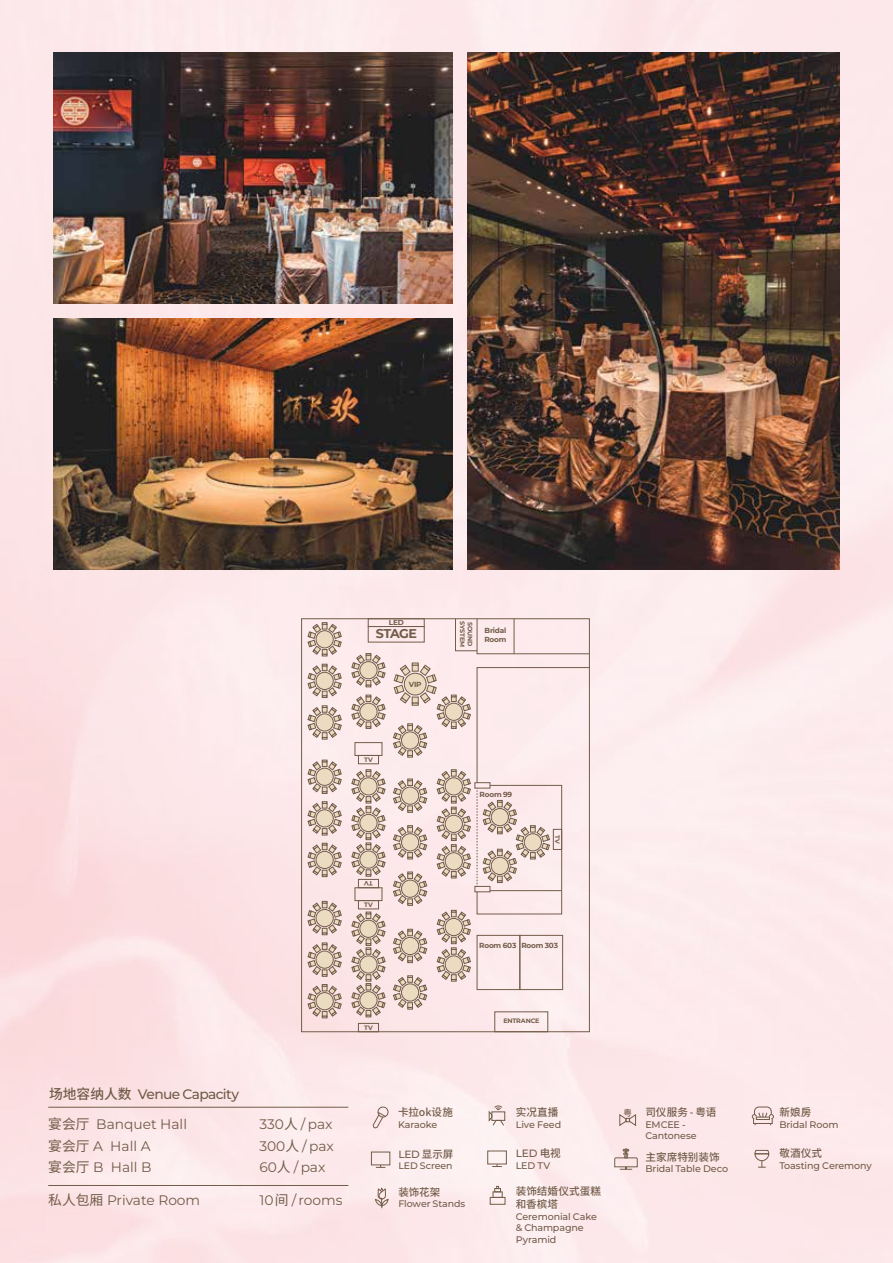
<style>
.page{position:relative;width:893px;height:1263px;background:#fff}
.page>*{position:absolute;margin:0;border:0;box-sizing:border-box;transform-origin:0 0}
.t1{font:13.8px "Montserrat";color:#735c49}
.t2{font:500 13.8px "Montserrat";letter-spacing:-.05em;color:#735c49}
.t3{font:700 12.75px "Montserrat";letter-spacing:-.05em;color:#735c49}
.t4{font:500 10.65px/12.8px "Noto Sans SC";color:#735c49}
.t5{font:500 10.65px "Montserrat";color:#735c49}
.t6{font:500 10.65px "Noto Sans TC";color:#735c49}
.t7{font:500 10.5px "Montserrat";color:#735c49}
.t8{font:500 10.5px "Noto Sans SC";color:#735c49}
.t9{font:500 9.6px/11.4px "Montserrat";letter-spacing:-.01em;color:#735c49}
.t10{font:500 9.45px "Montserrat";letter-spacing:-.01em;color:#735c49}
.t11{font:500 8.55px "Noto Sans SC";color:#735c49}
.t12{font:700 7.35px/8.9px "Montserrat";letter-spacing:-.025em;color:#735c49}
.t13{font:700 6.3px "Montserrat";letter-spacing:-.02em;color:#735c49}
.s1{font-family:"Noto Sans SC"}
.s2{font-family:"Noto Sans TC"}
</style>
<div class="page">
<img style="left:0;top:0;width:893px;height:1263px">
<img style="left:467px;top:53px;width:372px;height:516px">
<img style="left:54px;top:53px;width:398px;height:250px">
<img style="left:54px;top:319px;width:399px;height:250px">
<hr style="left:48px;top:1185px;width:300px;height:1px;background:#735c49">
<hr style="left:48px;top:1106px;width:300px;height:1px;background:#735c49">
<div style="left:492px;top:1111px;width:13px;height:9px;border:1px solid #735c49"></div>
<svg style="left:488px;top:1105px;width:16px;height:21px"></svg>
<svg style="left:375px;top:1188px;width:14px;height:20px"></svg>
<div style="left:490px;top:1197px;width:15px;height:7px;border:1px solid #735c49"></div>
<svg style="left:494px;top:1186px;width:7px;height:6px"></svg>
<svg style="left:619px;top:1114px;width:17px;height:12px"></svg>
<svg style="left:373px;top:1106px;width:16px;height:22px"></svg>
<div style="left:371px;top:1152px;width:19px;height:13px;border:1px solid #735c49"></div>
<svg style="left:376px;top:1165px;width:9px;height:3px"></svg>
<svg style="left:614px;top:1148px;width:24px;height:22px"></svg>
<div style="left:487px;top:1150px;width:20px;height:14px;border:1px solid #735c49"></div>
<svg style="left:492px;top:1164px;width:10px;height:3px"></svg>
<svg style="left:752px;top:1106px;width:22px;height:20px"></svg>
<svg style="left:754px;top:1149px;width:15px;height:19px"></svg>
<svg style="left:308px;top:622px;width:34px;height:34px"></svg>
<svg style="left:308px;top:664px;width:34px;height:34px"></svg>
<svg style="left:308px;top:705px;width:34px;height:34px"></svg>
<svg style="left:308px;top:760px;width:34px;height:33px"></svg>
<svg style="left:308px;top:801px;width:34px;height:34px"></svg>
<svg style="left:308px;top:843px;width:34px;height:34px"></svg>
<svg style="left:308px;top:901px;width:34px;height:34px"></svg>
<svg style="left:308px;top:943px;width:34px;height:33px"></svg>
<svg style="left:308px;top:984px;width:34px;height:34px"></svg>
<svg style="left:351px;top:912px;width:35px;height:105px;background:#d1bdb0"></svg>
<svg style="left:351px;top:769px;width:35px;height:107px;background:#d2bfb4"></svg>
<svg style="left:351px;top:695px;width:35px;height:33px"></svg>
<svg style="left:351px;top:653px;width:35px;height:34px"></svg>
<div style="left:358px;top:755px;width:21px;height:9px;border:1px solid #735c49"></div>
<div style="left:355px;top:742px;width:27px;height:14px;border:1px solid #735c49"></div>
<div style="left:358px;top:900px;width:21px;height:9px;border:1px solid #735c49"></div>
<div style="left:358px;top:1023px;width:21px;height:9px;border:1px solid #735c49"></div>
<div style="left:358px;top:879px;width:21px;height:9px;border:1px solid #735c49"></div>
<div style="left:355px;top:887px;width:27px;height:14px;border:1px solid #735c49"></div>
<div style="left:368px;top:626px;width:56px;height:16px;border:1px solid #735c49"></div>
<div style="left:494px;top:1011px;width:54px;height:21px;border:1px solid #735c49"></div>
<svg style="left:393px;top:663px;width:197px;height:346px;background:#ecdad8"></svg>
<svg style="left:455px;top:618px;width:135px;height:36px;background:#f2dfe0"></svg>
<p class="t12" style="left:389px;top:617px;width:17px">LED</p>
<h2 class="t3" style="left:376px;top:624px;width:43px">STAGE</h2>
<p class="t13" style="left:364px;top:755px;width:10px">TV</p>
<p class="t12" style="left:409px;top:679px;width:14px">VIP</p>
<p class="t13" style="left:373px;top:888px;width:10px;rotate:-180deg">TV</p>
<p class="t13" style="left:364px;top:900px;width:10px">TV</p>
<p class="t13" style="left:467px;top:621px;width:27px;rotate:90deg">SYSTEM</p>
<p class="t13" style="left:475px;top:622px;width:26px;rotate:90deg">SOUND</p>
<p class="t12" style="left:484px;top:626px;width:24px">Bridal<br>Room</p>
<p class="t12" style="left:480px;top:789px;width:34px">Room 99</p>
<p class="t13" style="left:562px;top:835px;width:10px;rotate:90deg">TV</p>
<p class="t12" style="left:479px;top:940px;width:39px">Room 603</p>
<p class="t12" style="left:521px;top:940px;width:38px">Room 303</p>
<p class="t13" style="left:364px;top:1023px;width:10px">TV</p>
<h1 class="t2" style="left:49px;top:1084px;width:192px"><span class="s1">场地容纳人数</span> Venue Capacity</h1>
<h1 class="t1" style="left:48px;top:1115px;width:140px"><span class="s1">宴会厅</span> Banquet Hall</h1>
<h1 class="t1" style="left:259px;top:1115px;width:75px">330<span class="s1">人</span> / pax</h1>
<h1 class="t1" style="left:48px;top:1136px;width:104px"><span class="s1">宴会厅</span> A Hall A</h1>
<h1 class="t1" style="left:259px;top:1136px;width:76px">300<span class="s1">人</span> / pax</h1>
<h1 class="t1" style="left:48px;top:1158px;width:105px"><span class="s1">宴会厅</span> B Hall B</h1>
<h1 class="t1" style="left:259px;top:1158px;width:68px">60<span class="s1">人</span> / pax</h1>
<h1 class="t1" style="left:48px;top:1191px;width:154px"><span class="s1">私人包厢</span> Private Room</h1>
<h1 class="t1" style="left:259px;top:1191px;width:85px">10<span class="s1">间</span> / rooms</h1>
<p class="t4" style="left:398px;top:1106px;width:56px">卡拉ok设施</p>
<p class="t9" style="left:398px;top:1118px;width:41px">Karaoke</p>
<p class="t7" style="left:398px;top:1147px;width:56px">LED <span class="s1">显示屏</span></p>
<p class="t10" style="left:398px;top:1159px;width:56px">LED Screen</p>
<p class="t8" style="left:398px;top:1186px;width:44px">装饰花架</p>
<p class="t10" style="left:398px;top:1197px;width:68px">Flower Stands</p>
<p class="t13" style="left:503px;top:1016px;width:38px">ENTRANCE</p>
<p class="t4" style="left:516px;top:1106px;width:44px">实况直播</p>
<p class="t9" style="left:516px;top:1118px;width:47px">Live Feed</p>
<p class="t5" style="left:516px;top:1146px;width:47px">LED <span class="s2">电视</span></p>
<p class="t9" style="left:516px;top:1159px;width:36px">LED TV</p>
<p class="t4" style="left:516px;top:1185px;width:87px">装饰结婚仪式蛋糕和香槟塔</p>
<p class="t9" style="left:516px;top:1210px;width:83px">Ceremonial Cake &amp; Champagne<br>Pyramid</p>
<p class="t11" style="left:623px;top:1108px;width:10px">粤</p>
<p class="t4" style="left:645px;top:1106px;width:72px">司仪服务 - 粤语</p>
<p class="t9" style="left:645px;top:1118px;width:53px">EMCEE -<br>Cantonese</p>
<p class="t4" style="left:645px;top:1150px;width:76px">主家席特别装饰</p>
<p class="t9" style="left:645px;top:1163px;width:84px">Bridal Table Deco</p>
<p class="t6" style="left:779px;top:1106px;width:34px">新娘房</p>
<p class="t9" style="left:779px;top:1118px;width:61px">Bridal Room</p>
<p class="t4" style="left:779px;top:1147px;width:44px">敬酒仪式</p>
<p class="t9" style="left:779px;top:1159px;width:94px">Toasting Ceremony</p>
</div>
